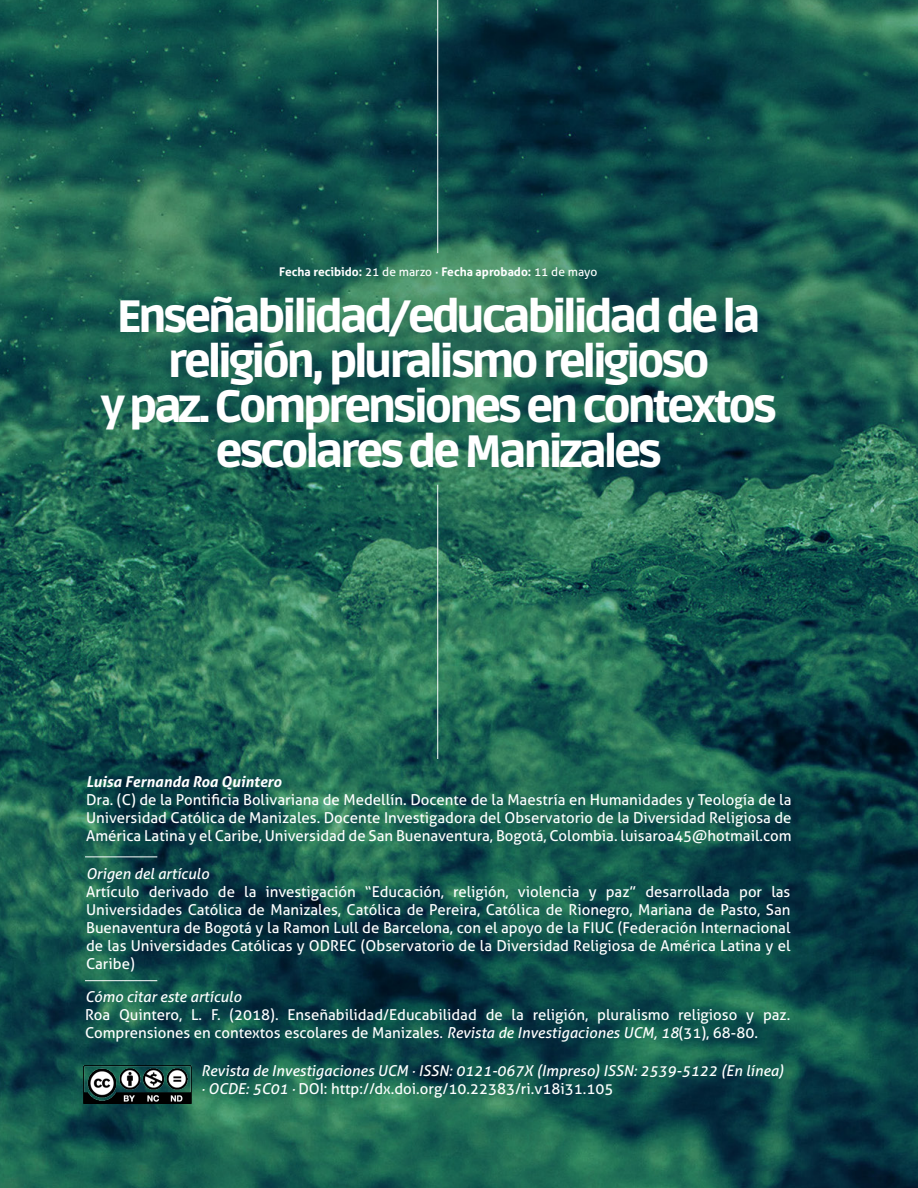
<style>
.page{position:relative;width:918px;height:1188px;background:#fff}
.page>*{position:absolute;margin:0;border:0;box-sizing:border-box;transform-origin:0 0}
.t1{font:900 45px/45px "Ruda";letter-spacing:-.075em;color:#fff;text-align:center}
.t2{font:15px/18px "Aller";color:#fff;text-align:justify}
.t3{font:italic 15px "Aller";color:#fff}
.t4{font:italic 700 15px "Aller";color:#fff}
.t5{font:700 12px "Aller";color:#fff}
.s1{font-weight:400}
.s2{font-style:italic}
</style>
<div class="page">
<img style="left:0;top:0;width:918px;height:1188px">
<hr style="left:85px;top:980px;width:72px;height:1px;background:#fff">
<hr style="left:85px;top:857px;width:72px;height:1px;background:#fff">
<hr style="left:437px;top:0;width:1px;height:253px;background:#fff">
<hr style="left:437px;top:485px;width:1px;height:274px;background:#fff">
<img style="left:84px;top:1066px;width:108px;height:38px">
<p class="t5" style="left:279px;top:264px;width:320px">Fecha recibido: <span class="s1">21 de marzo</span> · Fecha aprobado: <span class="s1">11 de mayo</span></p>
<p class="t1" style="left:117px;top:295px;width:645px">Enseñabilidad/educabilidad de la religión, pluralismo religioso</p>
<p class="t1" style="left:101px;top:385px;width:678px">y paz. Comprensiones en contextos escolares de Manizales</p>
<p class="t4" style="left:86px;top:772px;width:197px">Luisa Fernanda Roa Quintero</p>
<p class="t2" style="left:86px;top:790px;width:707px">Dra. (C) de la Pontificia Bolivariana de Medellín. Docente de la Maestría en Humanidades y Teología de la Universidad Católica de Manizales. Docente Investigadora del Observatorio de la Diversidad Religiosa de América Latina y el Caribe, Universidad de San Buenaventura, Bogotá, Colombia. luisaroa45@hotmail.com</p>
<p class="t3" style="left:86px;top:864px;width:124px">Origen del artículo</p>
<p class="t2" style="left:86px;top:883px;width:706px">Artículo derivado de la investigación “Educación, religión, violencia y paz” desarrollada por las Universidades Católica de Manizales, Católica de Pereira, Católica de Rionegro, Mariana de Pasto, San Buenaventura de Bogotá y la Ramon Lull de Barcelona, con el apoyo de la FIUC (Federación Internacional de las Universidades Católicas y ODREC (Observatorio de la Diversidad Religiosa de América Latina y el Caribe)</p>
<p class="t3" style="left:85px;top:988px;width:158px">Cómo citar este artículo</p>
<p class="t2" style="left:85px;top:1006px;width:707px">Roa Quintero, L. F. (2018). Enseñabilidad/Educabilidad de la religión, pluralismo religioso y paz.<br>Comprensiones en contextos escolares de Manizales. <span class="s2">Revista de Investigaciones UCM, 18</span>(31), 68-80.</p>
<p class="t3" style="left:201px;top:1062px;width:584px">Revista de Investigaciones UCM · ISSN: 0121-067X (Impreso) ISSN: 2539-5122 (En línea)</p>
<p class="t2" style="left:201px;top:1080px;width:414px"><span class="s2">· OCDE: 5C01 ·</span> DOI: http://dx.doi.org/10.22383/ri.v18i31.105</p>
</div>
